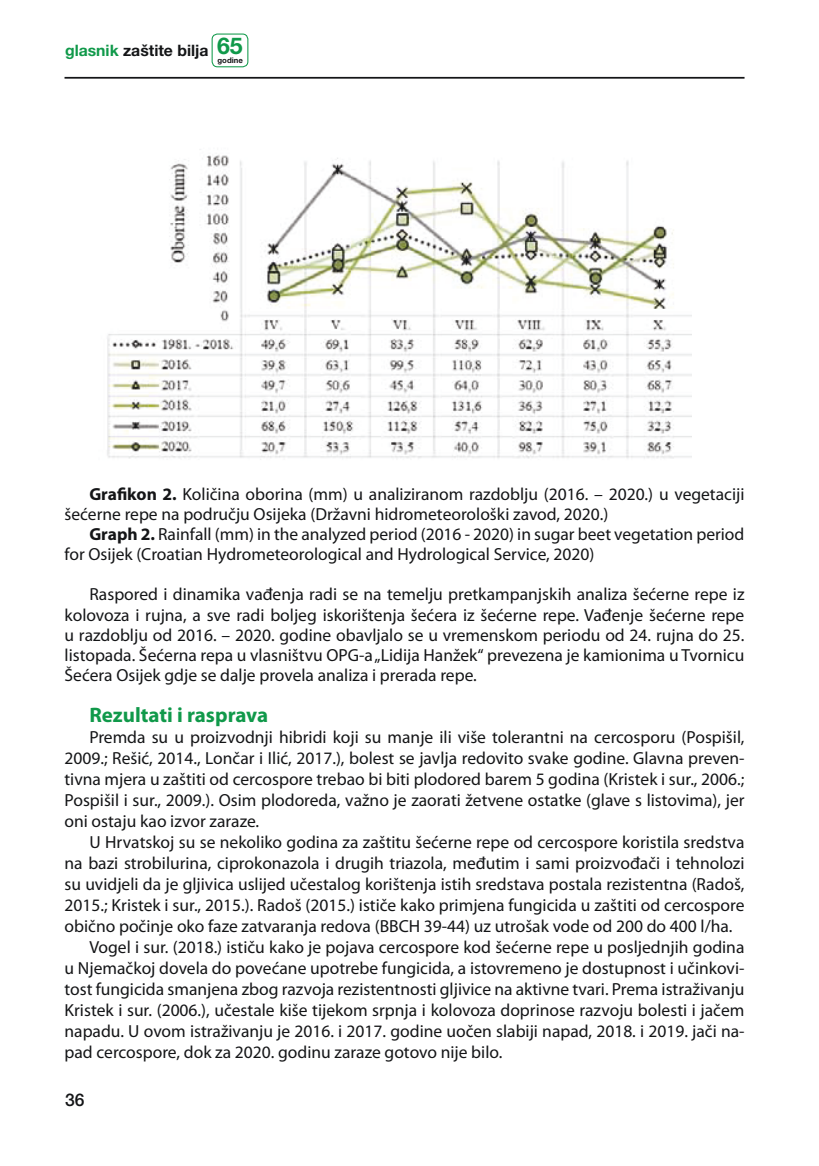
<style>
.page{position:relative;width:819px;height:1166px;background:#fff}
.page>*{position:absolute;margin:0;border:0;box-sizing:border-box;transform-origin:0 0}
.t1{font:700 21px "Myriad Pro";color:#10994a}
.t2{font:17.5px/20.1px "Myriad Pro";color:#141517}
.t3{font:500 17.5px "Helvetica Neue LT Pro";color:#141517}
.t4{font:700 15.75px "Helvetica Neue LT Pro";color:#141517}
.t5{font:700 7.7px "Helvetica Neue LT Pro";color:#141517}
.s1{color:#10994a}
.s2{font-size:23.1px;color:#10994a}
.s3{font-weight:700}
</style>
<div class="page">
<hr style="left:64px;top:77px;width:680px;height:2px;background:#141517">
<div style="left:211px;top:34px;width:37px;height:33px;border:1px solid #10994a;border-radius:5px"></div>
<img style="left:107px;top:149px;width:584px;height:310px">
<p class="t4" style="left:65px;top:44px;width:179px"><span class="s1">glasnik</span> zaštite bilja <span class="s2">65</span></p>
<p class="t5" style="left:217px;top:58px;width:27px">godine</p>
<p class="t2" style="left:64px;top:485px;width:681px;text-indent:25px"><span class="s3">Grafikon 2.</span> Količina oborina (mm) u analiziranom razdoblju (2016. – 2020.) u vegetaciji šećerne repe na području Osijeka (Državni hidrometeorološki zavod, 2020.)</p>
<p class="t2" style="left:64px;top:525px;width:681px;text-indent:25px"><span class="s3">Graph 2.</span> Rainfall (mm) in the analyzed period (2016 - 2020) in sugar beet vegetation period for Osijek (Croatian Hydrometeorological and Hydrological Service, 2020)</p>
<p class="t2" style="left:64px;top:585px;width:681px;text-align:justify;text-indent:25px">Raspored i dinamika vađenja radi se na temelju pretkampanjskih analiza šećerne repe iz kolovoza i rujna, a sve radi boljeg iskorištenja šećera iz šećerne repe. Vađenje šećerne repe u razdoblju od 2016. – 2020. godine obavljalo se u vremenskom periodu od 24. rujna do 25. listopada. Šećerna repa u vlasništvu OPG-a „Lidija Hanžek“ prevezena je kamionima u Tvornicu Šećera Osijek gdje se dalje provela analiza i prerada repe.</p>
<p class="t1" style="left:89px;top:707px;width:180px">Rezultati i rasprava</p>
<p class="t2" style="left:64px;top:728px;width:681px;line-height:21px;text-align:justify;text-indent:25px">Premda su u proizvodnji hibridi koji su manje ili više tolerantni na cercosporu (Pospišil, 2009.; Rešić, 2014., Lončar i Ilić, 2017.), bolest se javlja redovito svake godine. Glavna preven&shy;tivna mjera u zaštiti od cercospore trebao bi biti plodored barem 5 godina (Kristek i sur., 2006.; Pospišil i sur., 2009.). Osim plodoreda, važno je zaorati žetvene ostatke (glave s listovima), jer oni ostaju kao izvor zaraze.</p>
<p class="t2" style="left:89px;top:833px;width:656px">U Hrvatskoj su se nekoliko godina za zaštitu šećerne repe od cercospore koristila sredstva</p>
<p class="t2" style="left:64px;top:854px;width:681px">na bazi strobilurina, ciprokonazola i drugih triazola, međutim i sami proizvođači i tehnolozi</p>
<p class="t2" style="left:64px;top:875px;width:681px">su uvidjeli da je gljivica uslijed učestalog korištenja istih sredstava postala rezistentna (Radoš,</p>
<p class="t2" style="left:64px;top:896px;width:681px">2015.; Kristek i sur., 2015.). Radoš (2015.) ističe kako primjena fungicida u zaštiti od cercospore</p>
<p class="t2" style="left:64px;top:917px;width:669px">obično počinje oko faze zatvaranja redova (BBCH 39-44) uz utrošak vode od 200 do 400 l/ha.</p>
<p class="t2" style="left:89px;top:938px;width:656px">Vogel i sur. (2018.) ističu kako je pojava cercospore kod šećerne repe u posljednjih godina</p>
<p class="t2" style="left:64px;top:959px;width:681px">u Njemačkoj dovela do povećane upotrebe fungicida, a istovremeno je dostupnost i učinkovi-</p>
<p class="t2" style="left:64px;top:980px;width:681px">tost fungicida smanjena zbog razvoja rezistentnosti gljivice na aktivne tvari. Prema istraživanju</p>
<p class="t2" style="left:64px;top:1001px;width:681px">Kristek i sur. (2006.), učestale kiše tijekom srpnja i kolovoza doprinose razvoju bolesti i jačem</p>
<p class="t2" style="left:64px;top:1022px;width:681px">napadu. U ovom istraživanju je 2016. i 2017. godine uočen slabiji napad, 2018. i 2019. jači na-</p>
<p class="t2" style="left:64px;top:1043px;width:439px">pad cercospore, dok za 2020. godinu zaraze gotovo nije bilo.</p>
<p class="t3" style="left:65px;top:1090px;width:21px">36</p>
</div>
